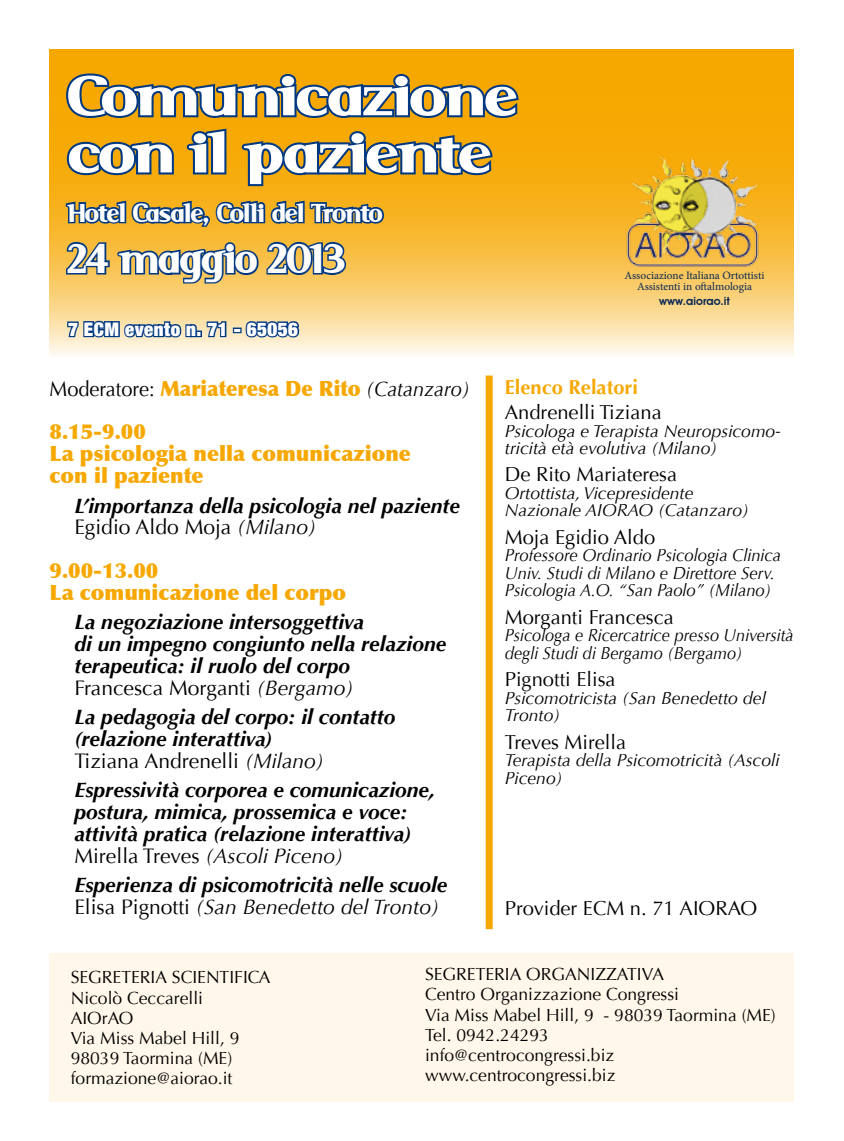
<style>
.page{position:relative;width:844px;height:1141px;background:#fff}
.page>*{position:absolute;margin:0;border:0;box-sizing:border-box;transform-origin:0 0}
.t1{font:900 61.25px/57.2px "Serif";letter-spacing:.025em;color:#fff;scale:1.2 1}
.t2{font:900 45.5px "Serif";letter-spacing:.025em;color:#fff}
.t3{font:900 28.35px "Serif";letter-spacing:.025em;color:#fff}
.t4{font:italic 700 21px/21.9px "Optima";color:#000}
.t5{font:900 21px/21.9px "Optima";color:#f7a800}
.t6{font:900 21px/43.8px "Optima";color:#f7a800;scale:.95 1}
.t7{font:20.12px/24.8px "Optima";color:#000}
.t8{font:900 expanded 18.9px "Helvetica Neue";letter-spacing:.03em;color:#fff}
.t9{font:17.5px/20.1px "Optima";color:#000}
.t10{font:italic 17.5px/17.5px "Optima";color:#000}
.t11{font:italic 17.5px/17.5px "Optima";color:#000;scale:.95 1}
.t12{font:italic 17.5px/17.5px "Optima";color:#000;scale:.93 1}
.t13{font:11.38px/10.5px "Minion Pro";color:#092855;text-align:center}
.t14{font:600 11.38px "Avant Garde IT Cby BT";color:#092855}
.s1{font-weight:400;color:#000}
.s2{font-weight:400;font-style:italic;color:#000}
.s3{font-weight:400;font-style:normal}
.s4{font-weight:400}
.s5{font-weight:700;color:#f7a800}
</style>
<div class="page">
<div style="left:50px;top:953px;width:744px;height:148px;background:#fff7ea"></div>
<svg style="left:50px;top:50px;width:744px;height:305px;background:#f8c14b"></svg>
<svg style="left:64px;top:60px;width:457px;height:128px;background:#b18928"></svg>
<svg style="left:64px;top:199px;width:322px;height:29px;background:#80774f"></svg>
<svg style="left:64px;top:240px;width:283px;height:45px;background:#9d8f61"></svg>
<svg style="left:66px;top:295px;width:162px;height:60px;background:#d0c5a7"></svg>
<div style="left:233px;top:328px;width:8px;height:5px;border:3px solid #003882"></div>
<svg style="left:244px;top:319px;width:56px;height:20px"></svg>
<div style="left:485px;top:376px;width:7px;height:553px;background:#f7a800"></div>
<img style="left:624px;top:149px;width:136px;height:122px">
<p class="t1" style="left:68px;top:67px;width:374px">Comunicazione con il paziente</p>
<p class="t3" style="left:68px;top:197px;width:315px">Hotel Casale, Colli del Tronto</p>
<p class="t2" style="left:68px;top:233px;width:277px">24 maggio 2013</p>
<p class="t8" style="left:68px;top:317px;width:231px">7 ECM evento n. 71 - 65056</p>
<p class="t13" style="left:624px;top:270px;width:141px">Associazione Italiana Ortottisti<br>Assistenti in oftalmologia</p>
<p class="t14" style="left:659px;top:294px;width:72px">www.aiorao.it</p>
<p class="t6" style="left:50px;top:366px;width:443px"><span class="s1">Moderatore:</span> Mariateresa De Rito <span class="s2">(Catanzaro)<br></span>8.15-9.00</p>
<p class="t5" style="left:50px;top:443px;width:363px">La psicologia nella comunicazione con il paziente</p>
<p class="t4" style="left:74px;top:495px;width:387px">L’importanza della psicologia nel paziente<br><span class="s3">Egidio Aldo Moja</span> <span class="s4">(Milano)</span></p>
<p class="t5" style="left:50px;top:560px;width:298px">9.00-13.00<br>La comunicazione del corpo</p>
<p class="t4" style="left:74px;top:611px;width:373px">La negoziazione intersoggettiva<br>di un impegno congiunto nella relazione terapeutica: il ruolo del corpo<br><span class="s3">Francesca Morganti</span> <span class="s4">(Bergamo)</span></p>
<p class="t4" style="left:74px;top:706px;width:322px">La pedagogia del corpo: il contatto (relazione interattiva)<br><span class="s3">Tiziana Andrenelli</span> <span class="s4">(Milano)</span></p>
<p class="t4" style="left:74px;top:779px;width:362px">Espressività corporea e comunicazione, postura, mimica, prossemica e voce: attività pratica (relazione interattiva)<br><span class="s3">Mirella Treves</span> <span class="s4">(Ascoli Piceno)</span></p>
<p class="t4" style="left:74px;top:874px;width:374px">Esperienza di psicomotricità nelle scuole<br><span class="s3">Elisa Pignotti</span> <span class="s4">(San Benedetto del Tronto)</span></p>
<p class="t7" style="left:504px;top:375px;width:158px"><span class="s5">Elenco Relatori<br></span>Andrenelli Tiziana</p>
<p class="t10" style="left:504px;top:422px;width:277px">Psicologa e Terapista Neuropsicomo&shy;tricità età evolutiva (Milano)</p>
<p class="t7" style="left:504px;top:462px;width:174px">De Rito Mariateresa</p>
<p class="t10" style="left:504px;top:484px;width:245px">Ortottista, Vicepresidente<br>Nazionale AIORAO (Catanzaro)</p>
<p class="t7" style="left:504px;top:525px;width:152px">Moja Egidio Aldo</p>
<p class="t11" style="left:504px;top:547px;width:292px">Professore Ordinario Psicologia Clinica<br>Univ. Studi di Milano e Direttore Serv.<br>Psicologia A.O. “San Paolo” (Milano)</p>
<p class="t7" style="left:504px;top:605px;width:170px">Morganti Francesca</p>
<p class="t12" style="left:504px;top:627px;width:312px">Psicologa e Ricercatrice presso Università degli Studi di Bergamo (Bergamo)</p>
<p class="t7" style="left:504px;top:667px;width:112px">Pignotti Elisa</p>
<p class="t10" style="left:504px;top:689px;width:262px">Psicomotricista (San Benedetto del<br>Tronto)</p>
<p class="t7" style="left:504px;top:730px;width:123px">Treves Mirella</p>
<p class="t10" style="left:504px;top:752px;width:276px">Terapista della Psicomotricità (Ascoli<br>Piceno)</p>
<p class="t7" style="left:504px;top:896px;width:254px">Provider ECM n. 71 AIORAO</p>
<p class="t9" style="left:71px;top:968px;width:201px">SEGRETERIA SCIENTIFICA<br>Nicolò Ceccarelli<br>AIOrAO<br>Via Miss Mabel Hill, 9<br>98039 Taormina (ME) formazione@aiorao.it</p>
<p class="t9" style="left:425px;top:965px;width:352px">SEGRETERIA ORGANIZZATIVA<br>Centro Organizzazione Congressi<br>Via Miss Mabel Hill, 9 - 98039 Taormina (ME)<br>Tel. 0942.24293<br>info@centrocongressi.biz www.centrocongressi.biz</p>
</div>
